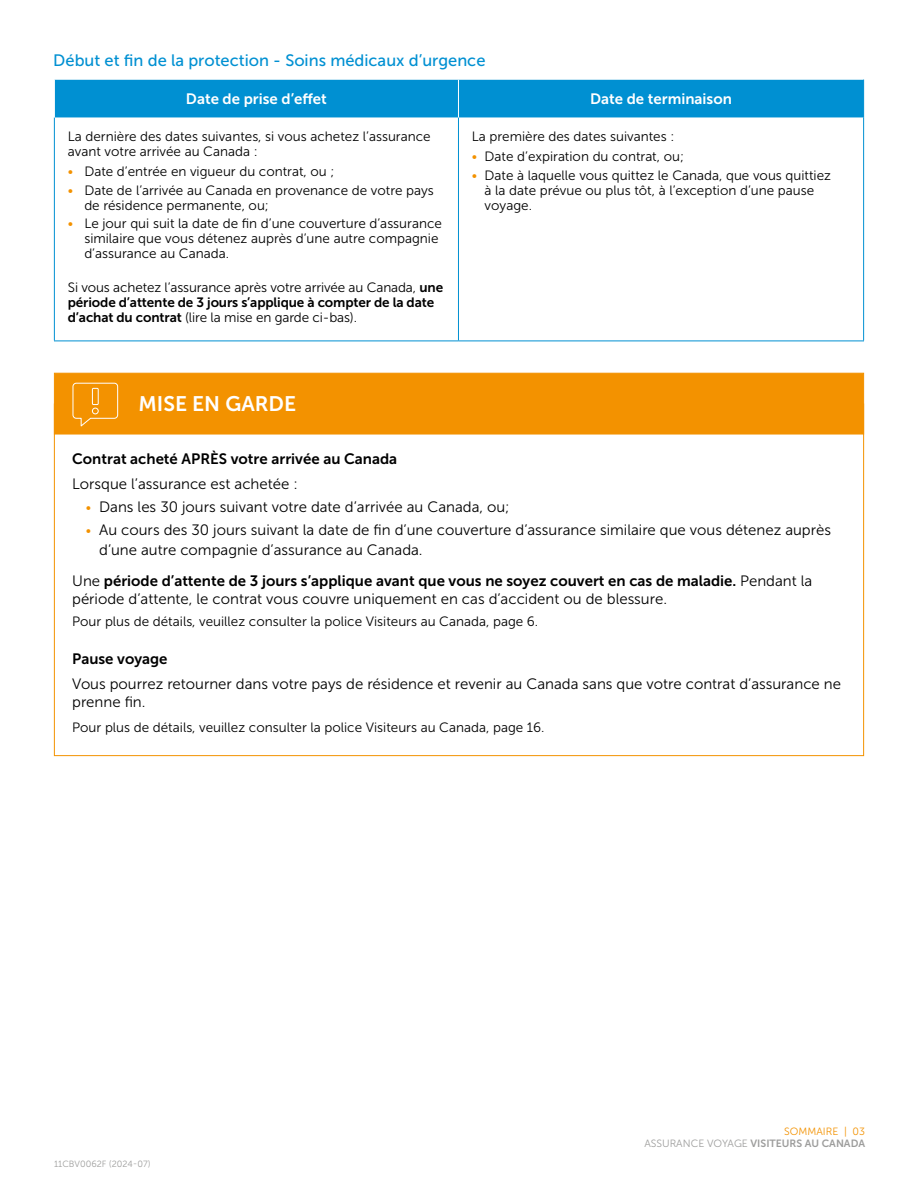
<style>
.page{position:relative;width:918px;height:1188px;background:#fff}
.page>*{position:absolute;margin:0;border:0;box-sizing:border-box;transform-origin:0 0}
.t1{font:21px "Museo Sans 700";color:#fff}
.t2{font:16.5px "Museo Sans 500";color:#0090d2}
.t3{font:15px/19.5px "Museo Sans 300";color:#000}
.t4{font:15px "Museo Sans 700";color:#000}
.t5{font:15px "Museo Sans 700";color:#fff}
.t6{font:13.5px/15px "Museo Sans 300";color:#000}
.t7{font:13.5px "Museo Sans 700";letter-spacing:-.01em;color:#000}
.t8{font:10.5px "Museo Sans 700";color:#9d9d9c}
.t9{font:10.5px "Museo Sans 300";color:#f39200}
.t10{font:9px "Museo Sans 300";color:#9d9d9c}
.s1{color:#f39200}
.s2{font-family:"Museo Sans 700"}
.s3{font-size:13.5px;color:#f39200}
.s4{font-family:"Museo Sans 300"}
</style>
<div class="page">
<div style="left:54px;top:373px;width:810px;height:61px;background:#f39200;border:1px solid #f39200"></div>
<svg style="left:72px;top:382px;width:47px;height:45px"></svg>
<div style="left:92px;top:408px;width:7px;height:6px;border:1px solid #fff;border-radius:50%"></div>
<div style="left:92px;top:388px;width:7px;height:17px;border:1px solid #fff"></div>
<div style="left:55px;top:80px;width:808px;height:37px;background:#0090d2"></div>
<hr style="left:54px;top:117px;width:1px;height:224px;background:#0090d2">
<hr style="left:458px;top:117px;width:1px;height:224px;background:#0090d2">
<hr style="left:863px;top:117px;width:1px;height:224px;background:#0090d2">
<hr style="left:54px;top:341px;width:404px;height:1px;background:#0090d2">
<hr style="left:458px;top:341px;width:406px;height:1px;background:#0090d2">
<hr style="left:458px;top:80px;width:1px;height:37px;background:#fff">
<hr style="left:863px;top:80px;width:1px;height:37px;background:#0090d2">
<p class="t2" style="left:53px;top:52px;width:434px">Début et fin de la protection - Soins médicaux d’urgence</p>
<p class="t5" style="left:186px;top:90px;width:142px">Date de prise d’effet</p>
<p class="t5" style="left:590px;top:90px;width:143px">Date de terminaison</p>
<p class="t6" style="left:68px;top:129px;width:364px">La dernière des dates suivantes, si vous achetez l’assurance avant votre arrivée au Canada :</p>
<p class="t6" style="left:68px;top:164px;width:268px"><span class="s1">•</span> Date d’entrée en vigueur du contrat, ou ;</p>
<p class="t6" style="left:84px;top:183px;width:351px;text-indent:-16px"><span class="s1">•</span> Date de l’arrivée au Canada en provenance de votre pays de résidence permanente, ou;</p>
<p class="t6" style="left:84px;top:216px;width:359px;text-indent:-16px"><span class="s1">•</span> Le jour qui suit la date de fin d’une couverture d’assurance similaire que vous détenez auprès d’une autre compagnie d’assurance au Canada.</p>
<p class="t6" style="left:68px;top:280px;width:377px">Si vous achetez l’assurance après votre arrivée au Canada, <span class="s2">une</span></p>
<p class="t7" style="left:68px;top:294px;width:368px">période d’attente de 3 jours s’applique à compter de la date</p>
<p class="t6" style="left:68px;top:310px;width:291px"><span class="s2">d’achat du contrat</span> (lire la mise en garde ci-bas).</p>
<p class="t6" style="left:472px;top:129px;width:204px">La première des dates suivantes :</p>
<p class="t6" style="left:472px;top:149px;width:214px"><span class="s1">•</span> Date d’expiration du contrat, ou;</p>
<p class="t6" style="left:485px;top:168px;width:348px;text-indent:-13px"><span class="s1">•</span> Date à laquelle vous quittez le Canada, que vous quittiez à la date prévue ou plus tôt, à l’exception d’une pause voyage.</p>
<h1 class="t1" style="left:139px;top:392px;width:159px">MISE EN GARDE</h1>
<p class="t4" style="left:72px;top:450px;width:327px">Contrat acheté APRÈS votre arrivée au Canada</p>
<p class="t3" style="left:72px;top:474px;width:227px">Lorsque l’assurance est achetée :</p>
<p class="t3" style="left:86px;top:497px;width:426px"><span class="s3">•</span> Dans les 30 jours suivant votre date d’arrivée au Canada, ou;</p>
<p class="t3" style="left:99px;top:520px;width:733px;text-indent:-14px"><span class="s3">•</span> Au cours des 30 jours suivant la date de fin d’une couverture d’assurance similaire que vous détenez auprès d’une autre compagnie d’assurance au Canada.</p>
<p class="t4" style="left:72px;top:573px;width:742px"><span class="s4">Une</span> période d’attente de 3 jours s’applique avant que vous ne soyez couvert en cas de maladie. <span class="s4">Pendant la</span></p>
<p class="t3" style="left:72px;top:589px;width:596px">période d’attente, le contrat vous couvre uniquement en cas d’accident ou de blessure.</p>
<p class="t6" style="left:72px;top:614px;width:468px">Pour plus de détails, veuillez consulter la police Visiteurs au Canada, page 6.</p>
<p class="t4" style="left:72px;top:651px;width:97px">Pause voyage</p>
<p class="t3" style="left:72px;top:675px;width:770px;line-height:18px">Vous pourrez retourner dans votre pays de résidence et revenir au Canada sans que votre contrat d’assurance ne prenne fin.</p>
<p class="t6" style="left:72px;top:720px;width:474px">Pour plus de détails, veuillez consulter la police Visiteurs au Canada, page 16.</p>
<p class="t10" style="left:54px;top:1159px;width:98px">11CBV0062F (2024-07)</p>
<p class="t9" style="left:784px;top:1126px;width:82px">SOMMAIRE | 03</p>
<p class="t8" style="left:644px;top:1138px;width:222px"><span class="s4">ASSURANCE VOYAGE</span> VISITEURS AU CANADA</p>
</div>
